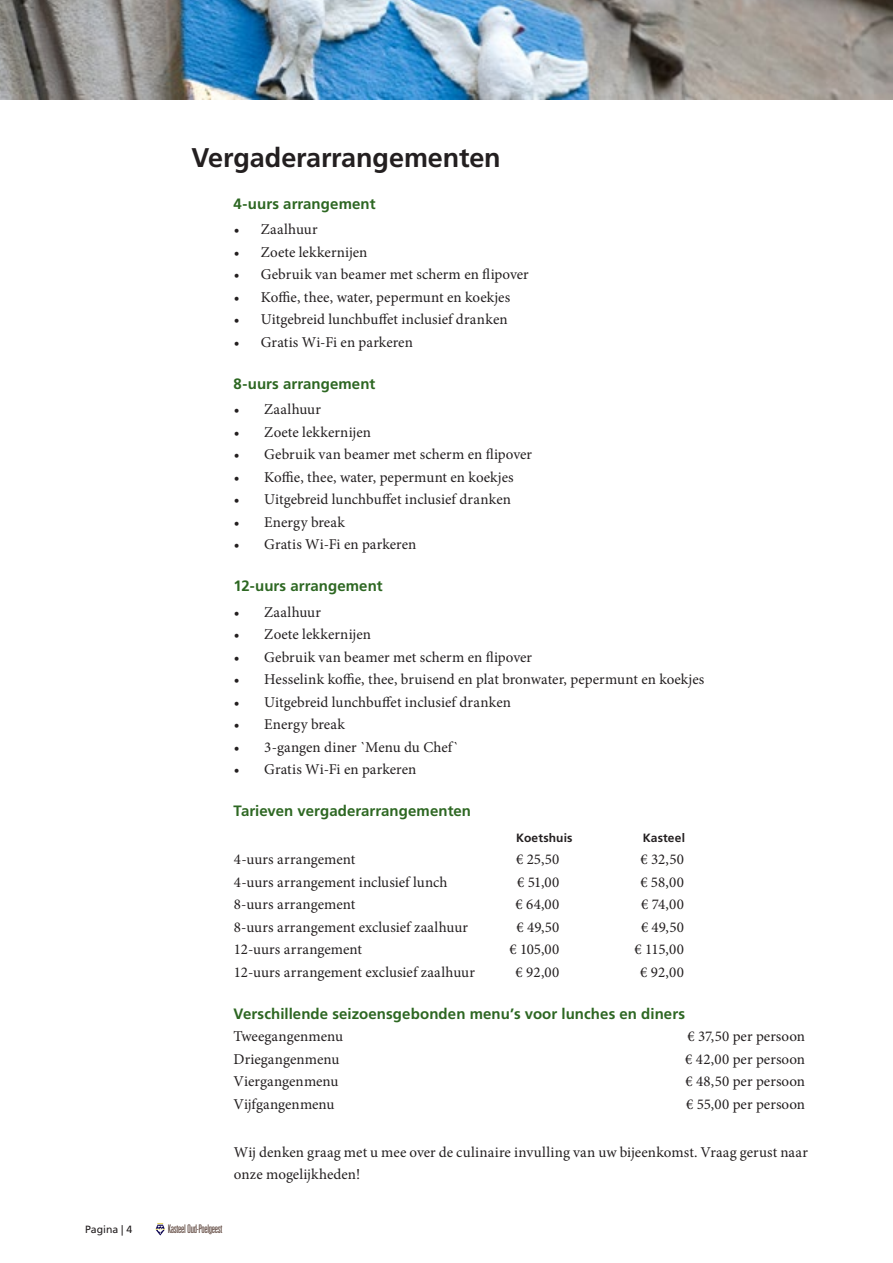
<style>
.page{position:relative;width:893px;height:1263px;background:#fff}
.page>*{position:absolute;margin:0;border:0;box-sizing:border-box;transform-origin:0 0}
.t1{font:700 27px "Frutiger LT Std";letter-spacing:-.005em;color:#231f20}
.t2{font:15px/22.5px "Minion Pro";color:#231f20}
.t3{font:700 15px "Frutiger LT Std";letter-spacing:.005em;color:#2d6722}
.t4{font:15px "Minion Pro";letter-spacing:.02em;color:#231f20}
.t5{font:700 12px "Frutiger LT Std";letter-spacing:.015em;color:#231f20}
.t6{font:300 ultra-condensed 11.85px "Univers LT Std";letter-spacing:-.025em;color:#563d34}
.t7{font:10.5px "Frutiger LT Std";color:#231f20}
</style>
<div class="page">
<svg style="left:156px;top:1223px;width:9px;height:12px"></svg>
<img style="left:0;top:0;width:893px;height:99px">
<h1 class="t1" style="left:191px;top:141px;width:311px">Vergaderarrangementen</h1>
<p class="t3" style="left:234px;top:194px;width:143px">4-uurs arrangement</p>
<p class="t4" style="left:234px;top:219px;width:85px">• Zaalhuur</p>
<p class="t2" style="left:234px;top:241px;width:135px">• Zoete lekkernijen</p>
<p class="t2" style="left:234px;top:263px;width:296px">• Gebruik van beamer met scherm en flipover</p>
<p class="t2" style="left:234px;top:286px;width:278px">• Koffie, thee, water, pepermunt en koekjes</p>
<p class="t2" style="left:234px;top:308px;width:275px">• Uitgebreid lunchbuffet inclusief dranken</p>
<p class="t2" style="left:234px;top:331px;width:181px">• Gratis Wi-Fi en parkeren</p>
<p class="t3" style="left:234px;top:374px;width:143px">8-uurs arrangement</p>
<p class="t4" style="left:234px;top:399px;width:89px">• Zaalhuur</p>
<p class="t2" style="left:234px;top:421px;width:139px">• Zoete lekkernijen</p>
<p class="t2" style="left:234px;top:443px;width:300px">• Gebruik van beamer met scherm en flipover</p>
<p class="t2" style="left:234px;top:466px;width:281px">• Koffie, thee, water, pepermunt en koekjes</p>
<p class="t2" style="left:234px;top:488px;width:279px">• Uitgebreid lunchbuffet inclusief dranken</p>
<p class="t2" style="left:234px;top:511px;width:113px">• Energy break</p>
<p class="t2" style="left:234px;top:533px;width:184px">• Gratis Wi-Fi en parkeren</p>
<p class="t3" style="left:234px;top:577px;width:151px">12-uurs arrangement</p>
<p class="t4" style="left:234px;top:602px;width:89px">• Zaalhuur</p>
<p class="t2" style="left:234px;top:623px;width:139px">• Zoete lekkernijen</p>
<p class="t2" style="left:234px;top:646px;width:300px">• Gebruik van beamer met scherm en flipover</p>
<p class="t2" style="left:234px;top:668px;width:472px">• Hesselink koffie, thee, bruisend en plat bronwater, pepermunt en koekjes</p>
<p class="t2" style="left:234px;top:691px;width:279px">• Uitgebreid lunchbuffet inclusief dranken</p>
<p class="t2" style="left:234px;top:713px;width:113px">• Energy break</p>
<p class="t2" style="left:234px;top:736px;width:227px">• 3-gangen diner `Menu du Chef`</p>
<p class="t2" style="left:234px;top:758px;width:184px">• Gratis Wi-Fi en parkeren</p>
<p class="t3" style="left:234px;top:802px;width:239px">Tarieven vergaderarrangementen</p>
<p class="t5" style="left:516px;top:830px;width:58px">Koetshuis</p>
<p class="t5" style="left:643px;top:830px;width:44px">Kasteel</p>
<p class="t2" style="left:234px;top:848px;width:123px">4-uurs arrangement</p>
<p class="t2" style="left:516px;top:848px;width:45px">€ 25,50</p>
<p class="t2" style="left:640px;top:848px;width:45px">€ 32,50</p>
<p class="t2" style="left:234px;top:871px;width:215px">4-uurs arrangement inclusief lunch</p>
<p class="t2" style="left:517px;top:871px;width:44px">€ 51,00</p>
<p class="t2" style="left:640px;top:871px;width:45px">€ 58,00</p>
<p class="t2" style="left:234px;top:893px;width:123px">8-uurs arrangement</p>
<p class="t2" style="left:515px;top:893px;width:45px">€ 64,00</p>
<p class="t2" style="left:641px;top:893px;width:44px">€ 74,00</p>
<p class="t2" style="left:234px;top:916px;width:236px">8-uurs arrangement exclusief zaalhuur</p>
<p class="t2" style="left:516px;top:916px;width:44px">€ 49,50</p>
<p class="t2" style="left:641px;top:916px;width:44px">€ 49,50</p>
<p class="t2" style="left:234px;top:938px;width:130px">12-uurs arrangement</p>
<p class="t2" style="left:509px;top:938px;width:51px">€ 105,00</p>
<p class="t2" style="left:634px;top:938px;width:51px">€ 115,00</p>
<p class="t2" style="left:234px;top:961px;width:243px">12-uurs arrangement exclusief zaalhuur</p>
<p class="t2" style="left:516px;top:961px;width:45px">€ 92,00</p>
<p class="t2" style="left:640px;top:961px;width:45px">€ 92,00</p>
<p class="t3" style="left:234px;top:1004px;width:453px">Verschillende seizoensgebonden menu’s voor lunches en diners</p>
<p class="t2" style="left:234px;top:1025px;width:111px">Tweegangenmenu</p>
<p class="t2" style="left:687px;top:1025px;width:119px">€ 37,50 per persoon</p>
<p class="t2" style="left:234px;top:1048px;width:107px">Driegangenmenu</p>
<p class="t2" style="left:685px;top:1048px;width:121px">€ 42,00 per persoon</p>
<p class="t2" style="left:234px;top:1070px;width:106px">Viergangenmenu</p>
<p class="t2" style="left:685px;top:1070px;width:121px">€ 48,50 per persoon</p>
<p class="t2" style="left:234px;top:1093px;width:102px">Vijfgangenmenu</p>
<p class="t2" style="left:686px;top:1093px;width:120px">€ 55,00 per persoon</p>
<p class="t2" style="left:234px;top:1141px;width:576px">Wij denken graag met u mee over de culinaire invulling van uw bijeenkomst. Vraag gerust naar onze mogelijkheden!</p>
<p class="t6" style="left:81px;top:1223px;width:56px">Kasteel-Oud Poelgeest</p>
<p class="t7" style="left:85px;top:1223px;width:49px">Pagina | 4</p>
<p class="t6" style="left:168px;top:1223px;width:56px">Kasteel Oud-Poelgeest</p>
</div>
